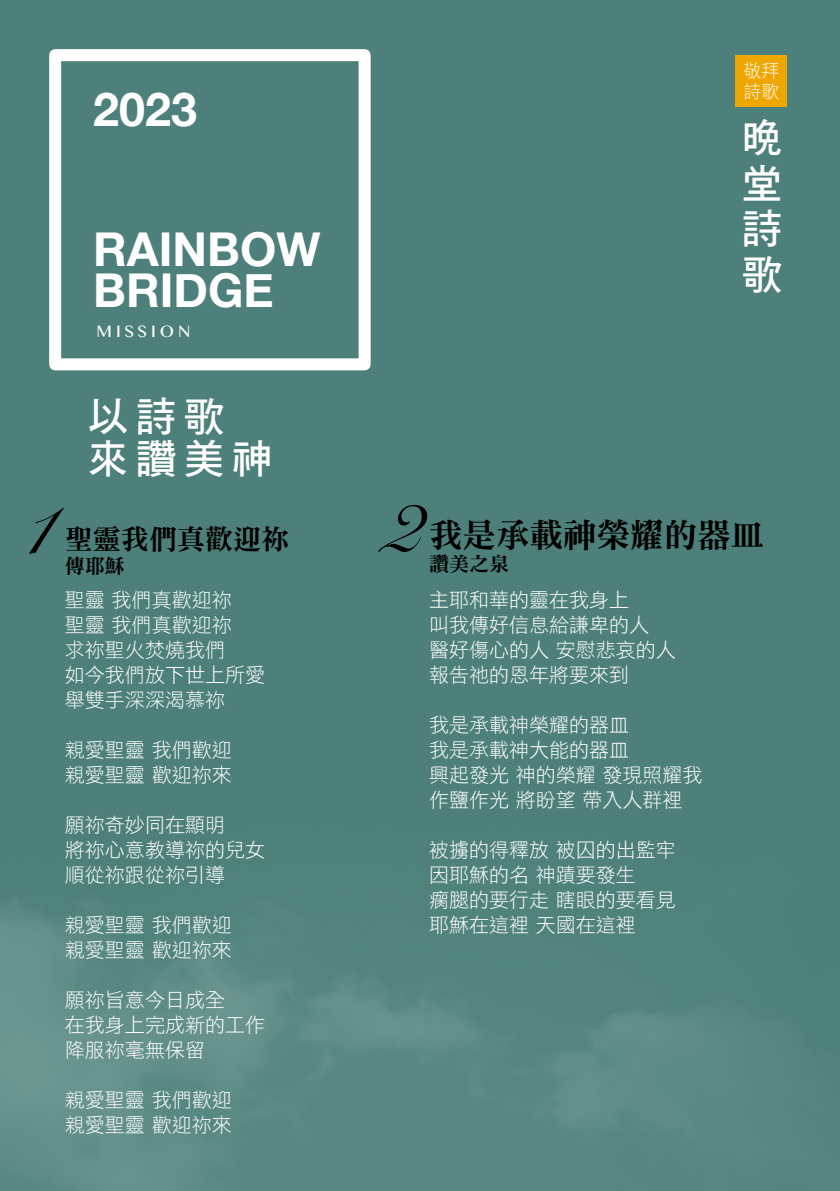
<style>
.page{position:relative;width:840px;height:1191px;background:#fff}
.page>*{position:absolute;margin:0;border:0;box-sizing:border-box;transform-origin:0 0}
.t1{font:86.2px "Snell Roundhand";color:#000}
.t2{font:700 46.6px/41px "Helvetica Neue";color:#fff}
.t3{font:40.6px/45.4px "DF Hei Std W7";letter-spacing:.18em;color:#fff;text-align:justify}
.t4{font:33.4px "DF Ming Std W9";color:#000}
.t5{font:28px "DF Ming Std W9";color:#000}
.t6{font:20px/25px "DF Hei Std W3";color:#fff}
.t7{font:20px "DF Ming Std W9";color:#000}
.t8{font:18px/21px "DF Hei Std W3";color:#fff}
.t9{font:16.6px "Gurmukhi MN";letter-spacing:.24em;color:#fff}
</style>
<div class="page">
<div style="left:0;top:0;width:839px;height:1191px;background:#4d807a"></div>
<img style="left:0;top:900px;width:795px;height:291px">
<div style="left:735px;top:55px;width:51px;height:51px;background:#eea600"></div>
<div style="left:49px;top:49px;width:321px;height:321px;border:12px solid #fff"></div>
<h2 class="t2" style="left:93px;top:90px;width:105px">2023</h2>
<h2 class="t2" style="left:93px;top:230px;width:228px">RAINBOW<br>BRIDGE</h2>
<p class="t9" style="left:96px;top:322px;width:95px">MISSION</p>
<h3 class="t3" style="left:88px;top:395px;width:186px;line-height:42px">以詩歌來讚美神</h3>
<h1 class="t1" style="left:19px;top:457px;width:33px">1</h1>
<h3 class="t5" style="left:65px;top:523px;width:226px">聖靈我們真歡迎祢</h3>
<p class="t7" style="left:65px;top:555px;width:61px">傳耶穌</p>
<p class="t6" style="left:65px;top:587px;width:202px">聖靈 我們真歡迎祢<br>聖靈 我們真歡迎祢<br>求祢聖火焚燒我們<br>如今我們放下世上所愛舉雙手深深渴慕祢</p>
<p class="t6" style="left:65px;top:737px;width:168px">親愛聖靈 我們歡迎親愛聖靈 歡迎祢來</p>
<p class="t6" style="left:65px;top:812px;width:202px">願祢奇妙同在顯明<br>將祢心意教導祢的兒女順從祢跟從祢引導</p>
<p class="t6" style="left:65px;top:912px;width:168px">親愛聖靈 我們歡迎親愛聖靈 歡迎祢來</p>
<p class="t6" style="left:65px;top:987px;width:202px">願祢旨意今日成全<br>在我身上完成新的工作降服祢毫無保留</p>
<p class="t6" style="left:65px;top:1087px;width:168px">親愛聖靈 我們歡迎親愛聖靈 歡迎祢來</p>
<p class="t8" style="left:743px;top:60px;width:37px">敬拜詩歌</p>
<h3 class="t3" style="left:741px;top:114px;width:41px">晚堂詩歌</h3>
<h1 class="t1" style="left:377px;top:455px;width:45px">2</h1>
<h3 class="t4" style="left:429px;top:517px;width:336px">我是承載神榮耀的器皿</h3>
<p class="t7" style="left:429px;top:553px;width:81px">讚美之泉</p>
<p class="t6" style="left:429px;top:587px;width:248px">主耶和華的靈在我身上<br>叫我傳好信息給謙卑的人<br>醫好傷心的人 安慰悲哀的人報告祂的恩年將要來到</p>
<p class="t6" style="left:429px;top:712px;width:275px">我是承載神榮耀的器皿<br>我是承載神大能的器皿<br>興起發光 神的榮耀 發現照耀我作鹽作光 將盼望 帶入人群裡</p>
<p class="t6" style="left:429px;top:837px;width:248px">被擄的得釋放 被囚的出監牢因耶穌的名 神蹟要發生<br>瘸腿的要行走 瞎眼的要看見耶穌在這裡 天國在這裡</p>
</div>
